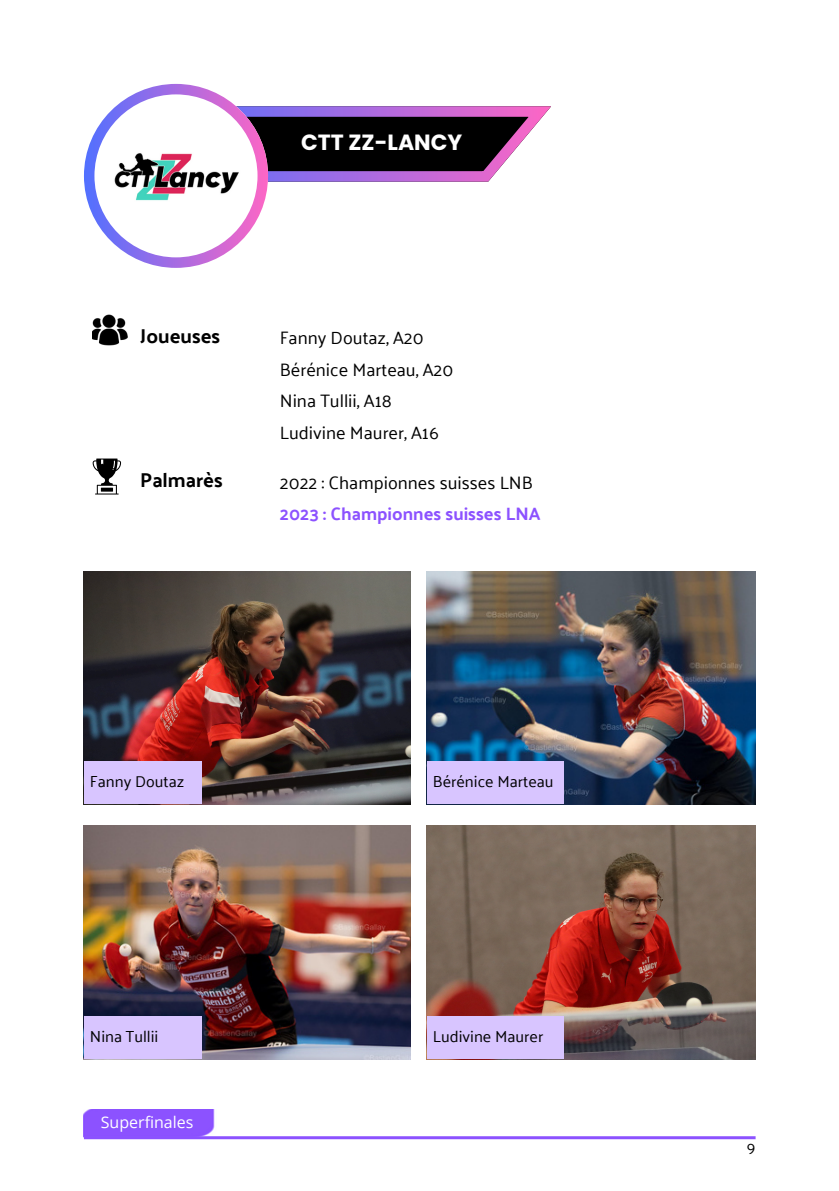
<style>
.page{position:relative;width:839px;height:1191px;background:#fff}
.page>*{position:absolute;margin:0;border:0;box-sizing:border-box;transform-origin:0 0}
.t1{font:700 22px "Poppins";color:#fff}
.t2{font:700 20px "Palanquin";color:#000}
.t3{font:18px/31.6px "Palanquin";color:#000}
.t4{font:16px "Palanquin";color:#000}
.t5{font:16px "Open Sans";color:#fff}
.s1{font-weight:700;color:#8c52ff}
</style>
<div class="page">
<svg style="left:84px;top:84px;width:467px;height:184px"></svg>
<img style="left:112px;top:150px;width:129px;height:51px">
<svg style="left:93px;top:459px;width:28px;height:36px"></svg>
<img style="left:93px;top:314px;width:35px;height:32px">
<img style="left:84px;top:572px;width:326px;height:232px">
<img style="left:84px;top:825px;width:327px;height:234px">
<div style="left:84px;top:1109px;width:131px;height:27px;background:#8c52ff"></div>
<hr style="left:84px;top:1136px;width:671px;height:3px;background:#8c52ff">
<img style="left:427px;top:572px;width:328px;height:232px">
<img style="left:427px;top:825px;width:328px;height:234px">
<div style="left:84px;top:762px;width:117px;height:42px;background:#d8c5ff"></div>
<div style="left:427px;top:762px;width:136px;height:42px;background:#d8c5ff"></div>
<div style="left:84px;top:1016px;width:117px;height:43px;background:#d8c5ff"></div>
<div style="left:427px;top:1016px;width:136px;height:43px;background:#d8c5ff"></div>
<p class="t1" style="left:301px;top:127px;width:163px">CTT ZZ-LANCY</p>
<p class="t2" style="left:140px;top:324px;width:82px">Joueuses</p>
<p class="t2" style="left:140px;top:469px;width:84px">Palmarès</p>
<p class="t3" style="left:280px;top:322px;width:175px">Fanny Doutaz, A20<br>Bérénice Marteau, A20<br>Nina Tullii, A18<br>Ludivine Maurer, A16</p>
<p class="t3" style="left:280px;top:467px;width:262px">2022 : Championnes suisses LNB<br><span class="s1">2023 : Championnes suisses LNA</span></p>
<h2 class="t4" style="left:90px;top:772px;width:96px">Fanny Doutaz</h2>
<p class="t4" style="left:433px;top:772px;width:122px">Bérénice Marteau</p>
<p class="t4" style="left:90px;top:1027px;width:70px">Nina Tullii</p>
<p class="t4" style="left:433px;top:1027px;width:112px">Ludivine Maurer</p>
<h2 class="t5" style="left:101px;top:1111px;width:94px">Superfinales</h2>
<p class="t4" style="left:746px;top:1139px;width:10px">9</p>
</div>
